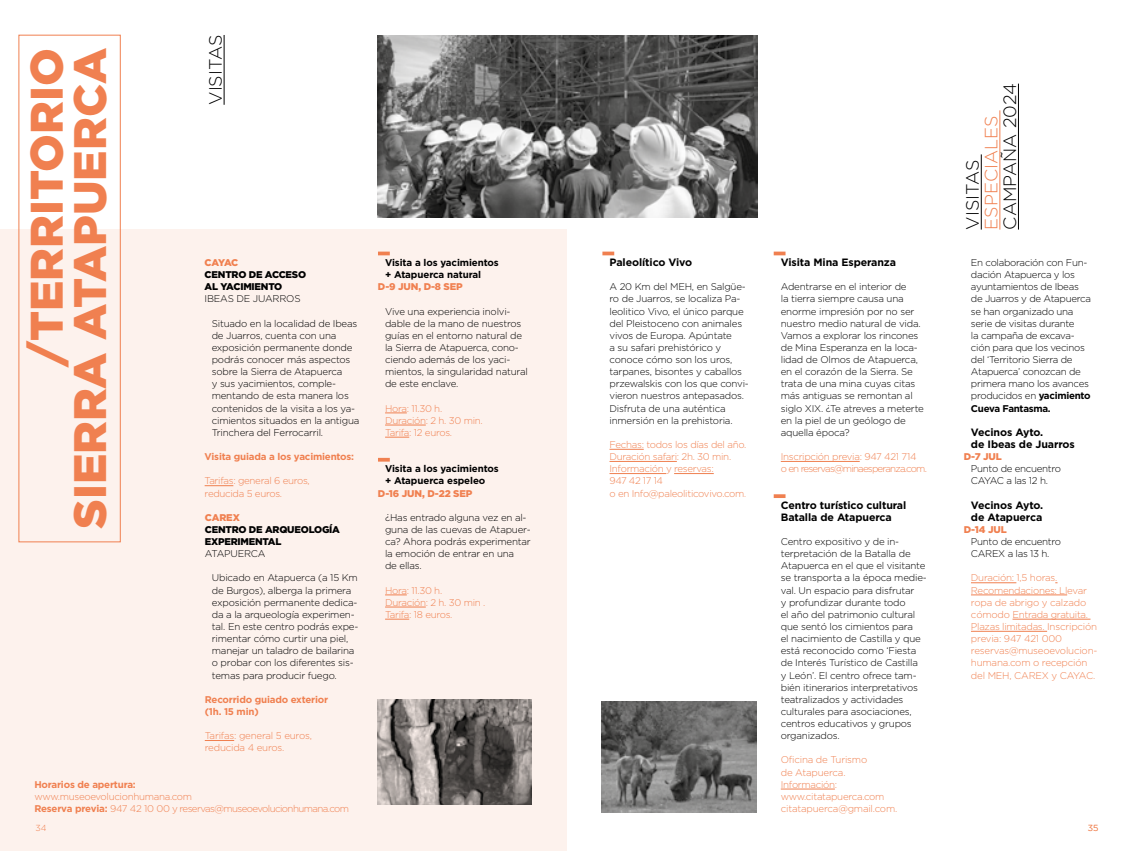
<style>
.page{position:relative;width:1134px;height:851px;background:#fff}
.page>*{position:absolute;margin:0;border:0;box-sizing:border-box;transform-origin:0 0}
.t1{font:900 45.5px/43px "Gotham HTF";color:#f08050;text-align:right}
.t2{font:300 17.88px "Gotham HTF";color:#000}
.t3{font:300 17.88px "Gotham HTF";color:#f08050}
.t4{font:700 10.62px/12.1px "Gotham HTF";letter-spacing:-.01em;color:#000}
.t5{font:300 9.75px/12.1px "Gotham HTF";letter-spacing:-.02em;color:#000}
.t6{font:300 9.75px/12.1px "Gotham HTF";letter-spacing:-.03em;color:#f08050}
.t7{font:300 9.75px/12.1px "Gotham HTF";letter-spacing:-.06em;color:#f08050}
.t8{font:700 9.75px/12.1px "Gotham HTF";letter-spacing:-.02em;color:#f08050}
.t9{font:700 9.75px/12.1px "Gotham HTF";letter-spacing:-.01em;color:#000}
.t10{font:900 9.75px/12.1px "Gotham HTF";letter-spacing:-.02em;color:#000}
.t11{font:300 9.75px/12.1px "Gotham HTF";letter-spacing:-.08em;color:#f08050}
.t12{font:900 9.75px "Gotham HTF";letter-spacing:-.01em;color:#f08050}
.t13{font:300 8.75px "Gotham HTF";color:#f08050}
.s1{font-weight:700}
.s2{font-size:8.75px}
</style>
<div class="page">
<div style="left:0;top:229px;width:567px;height:621px;background:#fdf2ed"></div>
<svg style="left:205px;top:485px;width:28px;height:1px"></svg>
<hr style="left:224px;top:35px;width:1px;height:70px;background:#000">
<svg style="left:205px;top:740px;width:29px;height:1px"></svg>
<img style="left:378px;top:699px;width:153px;height:105px">
<svg style="left:378px;top:251px;width:12px;height:4px"></svg>
<svg style="left:385px;top:412px;width:22px;height:1px"></svg>
<hr style="left:385px;top:425px;width:41px;height:1px;background:#f08050">
<svg style="left:385px;top:437px;width:24px;height:1px"></svg>
<svg style="left:378px;top:458px;width:12px;height:3px"></svg>
<svg style="left:385px;top:594px;width:22px;height:1px"></svg>
<hr style="left:385px;top:606px;width:41px;height:1px;background:#f08050">
<svg style="left:385px;top:619px;width:24px;height:1px"></svg>
<svg style="left:774px;top:251px;width:11px;height:4px"></svg>
<hr style="left:781px;top:461px;width:79px;height:1px;background:#f08050">
<svg style="left:774px;top:494px;width:11px;height:4px"></svg>
<hr style="left:781px;top:788px;width:54px;height:1px;background:#f08050">
<svg style="left:602px;top:251px;width:12px;height:4px"></svg>
<hr style="left:609px;top:449px;width:35px;height:1px;background:#f08050">
<hr style="left:609px;top:461px;width:68px;height:1px;background:#f08050">
<hr style="left:609px;top:473px;width:57px;height:1px;background:#f08050">
<hr style="left:674px;top:473px;width:40px;height:1px;background:#f08050">
<img style="left:601px;top:701px;width:156px;height:110px">
<hr style="left:971px;top:582px;width:45px;height:1px;background:#f08050">
<hr style="left:971px;top:594px;width:96px;height:1px;background:#f08050">
<hr style="left:1012px;top:619px;width:78px;height:1px;background:#f08050">
<hr style="left:971px;top:631px;width:76px;height:1px;background:#f08050">
<hr style="left:981px;top:154px;width:1px;height:75px;background:#000">
<hr style="left:1000px;top:110px;width:1px;height:119px;background:#f08050">
<hr style="left:1018px;top:84px;width:1px;height:145px;background:#000">
<img style="left:378px;top:35px;width:379px;height:182px">
<h1 class="t1" style="left:24px;top:529px;width:482px;rotate:-90deg">/TERRITORIO<br>SIERRA ATAPUERCA</h1>
<h2 class="t2" style="left:206px;top:105px;width:71px;rotate:-90deg">VISITAS</h2>
<p class="t12" style="left:205px;top:257px;width:35px">CAYAC</p>
<p class="t10" style="left:205px;top:268px;width:103px">CENTRO DE ACCESO<br>AL YACIMIENTO</p>
<p class="t5" style="left:205px;top:293px;width:97px">IBEAS DE JUARROS</p>
<p class="t5" style="left:212px;top:317px;width:149px">Situado en la localidad de Ibeas de Juarros, cuenta con una exposición permanente donde podrás conocer más aspectos sobre la Sierra de Atapuerca<br>y sus yacimientos, comple&shy;mentando de esta manera los contenidos de la visita a los ya&shy;cimientos situados en la antigua<br>Trinchera del Ferrocarril.</p>
<p class="t8" style="left:205px;top:450px;width:151px">Visita guiada a los yacimientos:</p>
<p class="t6" style="left:205px;top:474px;width:107px">Tarifas: general 6 euros, reducida 5 euros.</p>
<p class="t12" style="left:205px;top:511px;width:37px">CAREX</p>
<p class="t10" style="left:205px;top:523px;width:137px">CENTRO DE ARQUEOLOGÍA<br>EXPERIMENTAL</p>
<p class="t5" style="left:205px;top:547px;width:62px">ATAPUERCA</p>
<p class="t5" style="left:212px;top:571px;width:148px">Ubicado en Atapuerca (a 15 Km de Burgos), alberga la primera exposición permanente dedica&shy;da a la arqueología experimen&shy;tal. En este centro podrás expe&shy;rimentar cómo curtir una piel, manejar un taladro de bailarina o probar con los diferentes sis&shy;temas para producir fuego.</p>
<p class="t8" style="left:205px;top:693px;width:125px">Recorrido guiado exterior (1h. 15 min)</p>
<p class="t6" style="left:205px;top:729px;width:109px">Tarifas: general 5 euros, reducida 4 euros.</p>
<p class="t8" style="left:34px;top:777px;width:103px">Horarios de apertura:</p>
<p class="t7" style="left:34px;top:790px;width:316px">www.museoevolucionhumana.com<br><span class="s1">Reserva previa:</span> 947 42 10 00 y reservas@museoevolucionhumana.com</p>
<p class="t13" style="left:35px;top:823px;width:13px">34</p>
<p class="t9" style="left:385px;top:256px;width:115px">Visita a los yacimientos + Atapuerca natural</p>
<p class="t12" style="left:378px;top:281px;width:86px">D-9 JUN, D-8 SEP</p>
<p class="t5" style="left:385px;top:305px;width:144px">Vive una experiencia inolvi&shy;dable de la mano de nuestros guías en el entorno natural de la Sierra de Atapuerca, cono&shy;ciendo además de los yaci&shy;mientos, la singularidad natural de este enclave.</p>
<p class="t6" style="left:385px;top:402px;width:99px">Hora: 11.30 h.<br>Duración: 2 h. 30 min.<br>Tarifa: 12 euros.</p>
<p class="t9" style="left:385px;top:462px;width:115px">Visita a los yacimientos + Atapuerca espeleo</p>
<p class="t12" style="left:378px;top:487px;width:96px">D-16 JUN, D-22 SEP</p>
<p class="t5" style="left:385px;top:511px;width:147px">¿Has entrado alguna vez en al&shy;guna de las cuevas de Atapuer&shy;ca? Ahora podrás experimentar la emoción de entrar en una<br>de ellas.</p>
<p class="t6" style="left:385px;top:584px;width:102px">Hora: 11.30 h.<br>Duración: 2 h. 30 min .<br>Tarifa: 18 euros.</p>
<p class="t4" style="left:609px;top:256px;width:84px">Paleolítico Vivo</p>
<p class="t5" style="left:609px;top:280px;width:141px">A 20 Km del MEH, en Salgüe&shy;ro de Juarros, se localiza Pa&shy;leolitico Vivo, el único parque del Pleistoceno con animales vivos de Europa. Apúntate<br>a su safari prehistórico y conoce cómo son los uros, tarpanes, bisontes y caballos przewalskis con los que convi&shy;vieron nuestros antepasados.<br>Disfruta de una auténtica inmersión en la prehistoria.</p>
<p class="t6" style="left:609px;top:438px;width:138px">Fechas: todos los días del año.<br>Duración safari: 2h. 30 min.<br>Información y reservas:<br>947 42 17 14<br>o en Info@paleoliticovivo.com<span class="s2">.</span></p>
<p class="t4" style="left:781px;top:256px;width:117px">Visita Mina Esperanza</p>
<p class="t5" style="left:781px;top:280px;width:145px">Adentrarse en el interior de<br>la tierra siempre causa una enorme impresión por no ser nuestro medio natural de vida.<br>Vamos a explorar los rincones de Mina Esperanza en la loca&shy;lidad de Olmos de Atapuerca, en el corazón de la Sierra. Se trata de una mina cuyas citas más antiguas se remontan al siglo XIX. ¿Te atreves a meterte en la piel de un geólogo de aquella época?</p>
<p class="t11" style="left:781px;top:450px;width:148px">Inscripción previa: 947 421 714<br>o en reservas@minaesperanza.com.</p>
<p class="t4" style="left:781px;top:498px;width:127px">Centro turístico cultural<br>Batalla de Atapuerca</p>
<p class="t5" style="left:781px;top:535px;width:148px">Centro expositivo y de in&shy;terpretación de la Batalla de<br>Atapuerca en el que el visitante se transporta a la época medie&shy;val. Un espacio para disfrutar<br>y profundizar durante todo<br>el año del patrimonio cultural que sentó los cimientos para<br>el nacimiento de Castilla y que está reconocido como ‘Fiesta de Interés Turístico de Castilla<br>y León’. El centro ofrece tam&shy;bién itinerarios interpretativos teatralizados y actividades culturales para asociaciones, centros educativos y grupos organizados.</p>
<p class="t6" style="left:781px;top:753px;width:118px">Oficina de Turismo<br>de Atapuerca.<br>Información: www.citatapuerca.com citatapuerca@gmail.com.</p>
<h2 class="t2" style="left:1000px;top:229px;width:147px;rotate:-90deg">CAMPAÑA 2024</h2>
<h2 class="t3" style="left:981px;top:229px;width:115px;rotate:-90deg">ESPECIALES</h2>
<h2 class="t2" style="left:963px;top:229px;width:71px;rotate:-90deg">VISITAS</h2>
<p class="t5" style="left:971px;top:256px;width:122px">En colaboración con Fun&shy;dación Atapuerca y los ayuntamientos de Ibeas de Juarros y de Atapuerca se han organizado una serie de visitas durante<br>la campaña de excava&shy;ción para que los vecinos del ‘Territorio Sierra de<br>Atapuerca’ conozcan de primera mano los avances producidos en <span class="s1">yacimiento<br>Cueva Fantasma.</span></p>
<p class="t4" style="left:971px;top:425px;width:105px">Vecinos Ayto.<br>de Ibeas de Juarros</p>
<p class="t12" style="left:964px;top:451px;width:40px">D-7 JUL</p>
<p class="t5" style="left:971px;top:462px;width:92px">Punto de encuentro<br>CAYAC a las 12 h.</p>
<p class="t4" style="left:971px;top:498px;width:74px">Vecinos Ayto. de Atapuerca</p>
<p class="t12" style="left:964px;top:523px;width:44px">D-14 JUL</p>
<p class="t5" style="left:971px;top:535px;width:92px">Punto de encuentro<br>CAREX a las 13 h.</p>
<p class="t6" style="left:971px;top:571px;width:128px">Duración: 1,5 horas.<br>Recomendaciones: Llevar ropa de abrigo y calzado cómodo Entrada gratuita.<br>Plazas limitadas. Inscripción previa: 947 421 000 reservas@museoevolucion&shy;humana.com o recepción del MEH, CAREX y CAYAC.</p>
<p class="t13" style="left:1088px;top:823px;width:12px">35</p>
</div>
